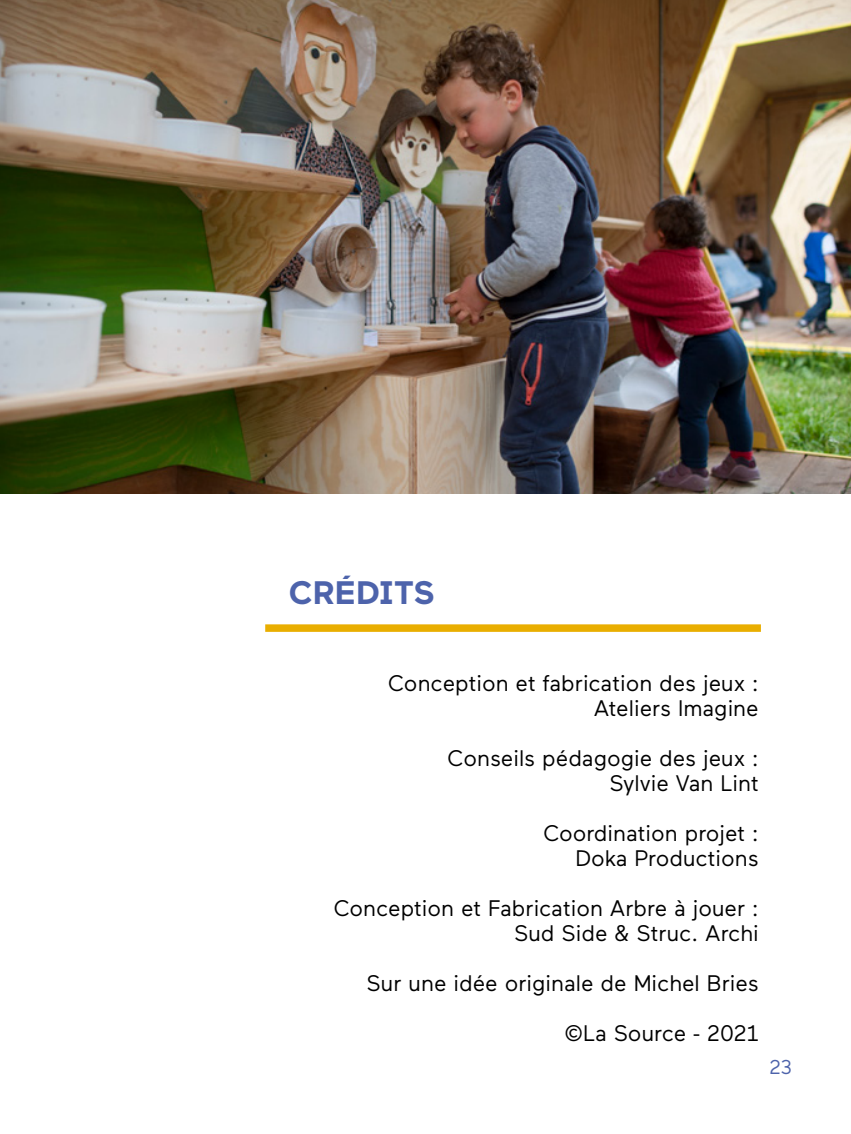
<style>
.page{position:relative;width:851px;height:1134px;background:#fff}
.page>*{position:absolute;margin:0;border:0;box-sizing:border-box;transform-origin:0 0}
.t1{font:700 32.5px "Maax";color:#4d63ab}
.t2{font:22.5px/25px "Maax";color:#000;text-align:right}
.t3{font:20px "Maax";color:#4d63ab}
</style>
<div class="page">
<div style="left:265px;top:624px;width:495px;height:8px;background:#e9ae00"></div>
<img style="left:0;top:0;width:850px;height:494px">
<h1 class="t1" style="left:289px;top:571px;width:147px">CRÉDITS</h1>
<p class="t2" style="left:388px;top:670px;width:372px">Conception et fabrication des jeux :<br>Ateliers Imagine</p>
<p class="t2" style="left:447px;top:745px;width:312px">Conseils pédagogie des jeux :<br>Sylvie Van Lint</p>
<p class="t2" style="left:543px;top:820px;width:217px">Coordination projet :<br>Doka Productions</p>
<p class="t2" style="left:334px;top:895px;width:426px">Conception et Fabrication Arbre à jouer :<br>Sud Side &amp; Struc. Archi</p>
<p class="t2" style="left:366px;top:970px;width:393px">Sur une idée originale de Michel Bries</p>
<p class="t2" style="left:564px;top:1020px;width:196px">©La Source - 2021</p>
<p class="t3" style="left:769px;top:1054px;width:24px">23</p>
</div>
